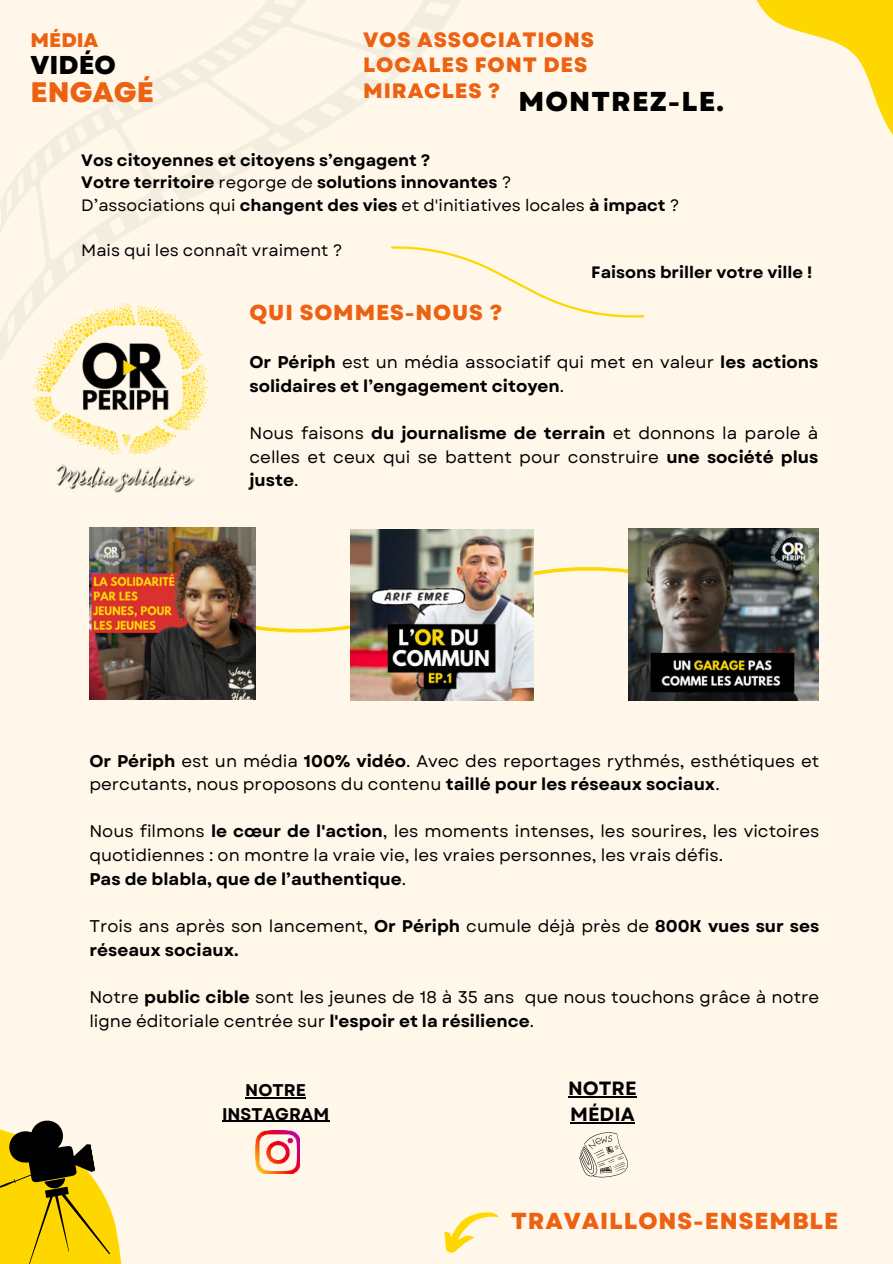
<style>
.page{position:relative;width:893px;height:1264px;background:#fff}
.page>*{position:absolute;margin:0;border:0;box-sizing:border-box;transform-origin:0 0}
.t1{font:800 28.2px "Garet";color:#ed6112}
.t2{font:800 27.3px "Garet";letter-spacing:.04em;color:#000}
.t3{font:800 25.8px "Garet";color:#000}
.t4{font:800 23.1px "Garet";letter-spacing:.04em;color:#ed6112}
.t5{font:800 21.6px "Garet";letter-spacing:.04em;color:#ed6112}
.t6{font:800 20.85px/25.2px "Garet";letter-spacing:.04em;color:#ed6112}
.t7{font:800 19.65px "Garet";color:#ed6112}
.t8{font:700 19.2px/25.8px "Garet";color:#000}
.t9{font:16.95px/23.7px "Garet";color:#000}
.t10{font:700 16.95px/23.7px "Garet";color:#000}
.t11{font:700 16.5px/22.5px "Garet";color:#000}
.t12{font:16.5px "Garet";color:#000}
.s1{font-weight:400}
.s2{font-weight:700}
</style>
<div class="page">
<div style="left:0;top:0;width:892px;height:1263px;background:#fff8ea"></div>
<svg style="left:0;top:0;width:460px;height:361px"></svg>
<svg style="left:756px;top:0;width:136px;height:134px"></svg>
<svg style="left:110px;top:1208px;width:12px;height:55px"></svg>
<svg style="left:0;top:1120px;width:110px;height:143px"></svg>
<svg style="left:444px;top:1212px;width:54px;height:40px"></svg>
<img style="left:31px;top:291px;width:185px;height:164px">
<svg style="left:256px;top:567px;width:372px;height:66px"></svg>
<svg style="left:391px;top:246px;width:253px;height:72px"></svg>
<img style="left:628px;top:528px;width:190px;height:172px">
<img style="left:350px;top:529px;width:184px;height:171px">
<img style="left:89px;top:527px;width:167px;height:173px">
<svg style="left:579px;top:1132px;width:48px;height:45px"></svg>
<img style="left:255px;top:1130px;width:44px;height:43px">
<hr style="left:245px;top:1096px;width:61px;height:2px;background:#000">
<hr style="left:222px;top:1120px;width:107px;height:1px;background:#000">
<hr style="left:568px;top:1096px;width:68px;height:1px;background:#000">
<hr style="left:570px;top:1122px;width:64px;height:1px;background:#000">
<img style="left:56px;top:455px;width:139px;height:38px">
<p class="t7" style="left:31px;top:28px;width:69px">MÉDIA</p>
<h1 class="t1" style="left:31px;top:74px;width:125px">ENGAGÉ</h1>
<h3 class="t3" style="left:31px;top:49px;width:87px">VIDÉO</h3>
<p class="t6" style="left:363px;top:28px;width:232px">VOS ASSOCIATIONS<br>LOCALES FONT DES<br>MIRACLES ?</p>
<h2 class="t2" style="left:518px;top:85px;width:207px">MONTREZ-LE.</h2>
<p class="t11" style="left:81px;top:149px;width:599px">Vos citoyennes et citoyens s’engagent ?<br>Votre territoire <span class="s1">regorge de</span> solutions innovantes <span class="s1">?<br>D’associations qui</span> changent des vies <span class="s1">et d'initiatives locales</span> à impact <span class="s1">?</span></p>
<p class="t12" style="left:81px;top:240px;width:263px">Mais qui les connaît vraiment ?</p>
<p class="t11" style="left:591px;top:262px;width:222px">Faisons briller votre ville !</p>
<p class="t5" style="left:249px;top:299px;width:254px">QUI SOMMES-NOUS ?</p>
<p class="t10" style="left:249px;top:351px;width:570px">Or Périph <span class="s1">est un média associatif qui met en valeur</span> les actions solidaires et l’engagement citoyen<span class="s1">.</span></p>
<p class="t9" style="left:249px;top:421px;width:570px;text-align:justify">Nous faisons <span class="s2">du journalisme de terrain</span> et donnons la parole à celles et ceux qui se battent pour construire <span class="s2">une société plus juste</span>.</p>
<p class="t9" style="left:89px;top:749px;width:731px"><span class="s2">Or Périph</span> est un média <span class="s2">100% vidéo</span>. Avec des reportages rythmés, esthétiques et percutants, nous proposons du contenu <span class="s2">taillé pour les réseaux sociaux</span>.</p>
<p class="t9" style="left:89px;top:820px;width:731px">Nous filmons <span class="s2">le cœur de l'action</span>, les moments intenses, les sourires, les victoires quotidiennes : on montre la vraie vie, les vraies personnes, les vrais défis.<br><span class="s2">Pas de blabla, que de l’authentique</span>.</p>
<p class="t9" style="left:89px;top:914px;width:731px">Trois ans après son lancement, <span class="s2">Or Périph</span> cumule déjà près de <span class="s2">800K vues sur ses réseaux sociaux.</span></p>
<p class="t9" style="left:89px;top:985px;width:731px">Notre <span class="s2">public cible</span> sont les jeunes de 18 à 35 ans que nous touchons grâce à notre ligne éditoriale centrée sur <span class="s2">l'espoir et la résilience</span>.</p>
<p class="t10" style="left:222px;top:1078px;width:109px;text-align:center">NOTRE<br>INSTAGRAM</p>
<p class="t8" style="left:568px;top:1076px;width:70px">NOTRE<br>MÉDIA</p>
<h3 class="t4" style="left:511px;top:1206px;width:328px">TRAVAILLONS-ENSEMBLE</h3>
</div>
